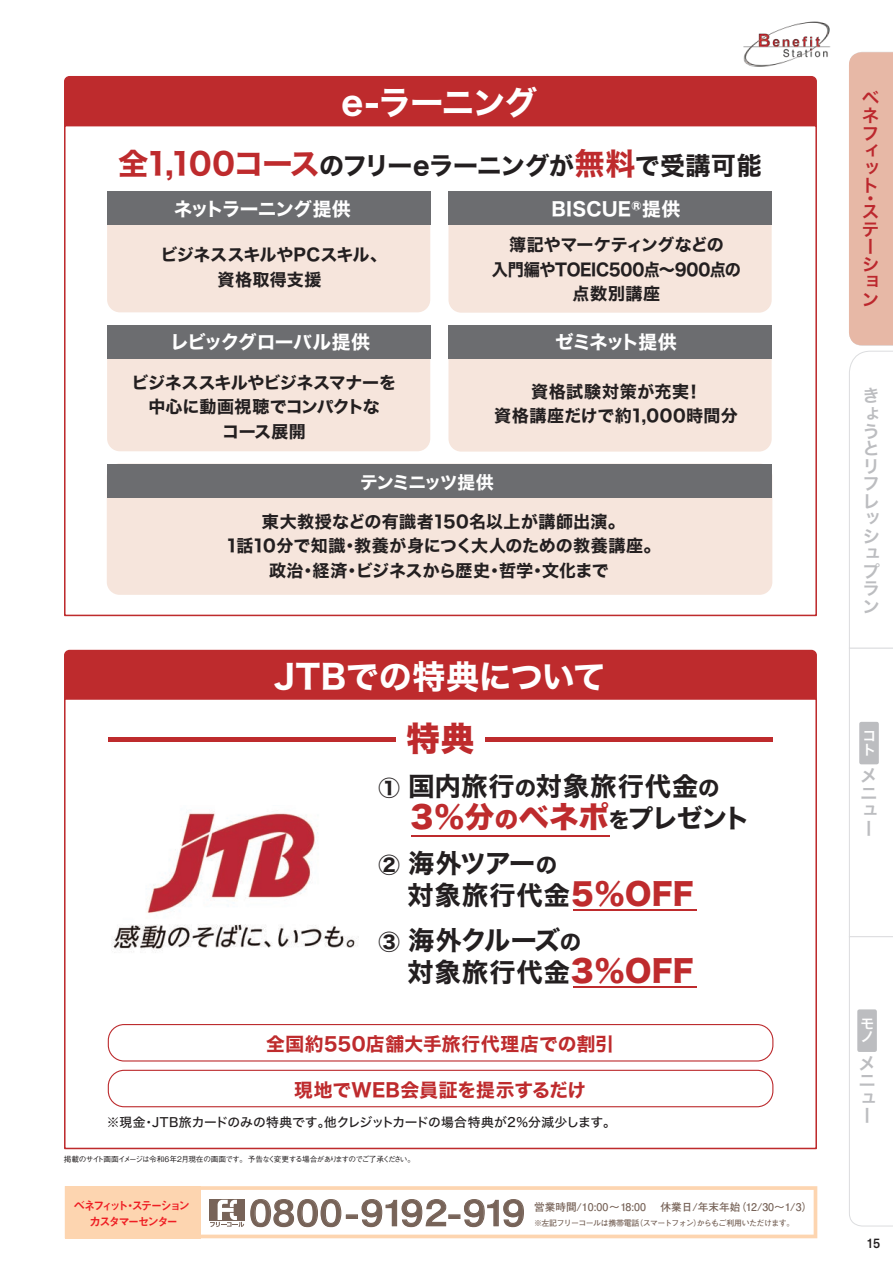
<style>
.page{position:relative;width:893px;height:1263px;background:#fff}
.page>*{position:absolute;margin:0;border:0;box-sizing:border-box;transform-origin:0 0}
.t1{font:700 34.8px "Futo Go B101 Pro";color:#776358;scale:1.15 1}
.t2{font:33.6px "Hiragino Sans W8";color:#be2b2d}
.t3{font:33px "Hiragino Sans W7";letter-spacing:-.02em;color:#fff}
.t4{font:29.85px "Hiragino Sans W8";color:#be2b2d}
.t5{font:26.1px/31.7px "Hiragino Sans W7";letter-spacing:.035em;color:#231f20}
.t6{font:25.05px "Hiragino Sans W7";letter-spacing:-.03em;color:#231f20}
.t7{font:18.75px "Hiragino Sans W7";letter-spacing:.015em;color:#be2b2d}
.t8{font:18.75px "Hiragino Sans W7";letter-spacing:-.03em;color:#fff}
.t9{font:18.75px "Hiragino Sans W7";letter-spacing:-.05em;color:#fff}
.t10{font:18.75px "Hiragino Sans W7";letter-spacing:.01em;color:#fff}
.t11{font:18.75px "Hiragino Sans W7";letter-spacing:-.09em;color:#fff}
.t12{font:17.7px "Hiragino Sans W7";letter-spacing:-.085em;color:#fff}
.t13{font:17.55px/17.5px "Hiragino Sans W6";color:#bcbdc0;text-align:justify}
.t14{font:17.55px/17.5px "Hiragino Sans W6";color:#bc272d}
.t15{font:16.95px/24.5px "Hiragino Sans W7";color:#231f20;text-align:center}
.t16{font:16.95px/24.5px "Hiragino Sans W7";letter-spacing:-.02em;color:#231f20;text-align:center}
.t17{font:16.95px/24.5px "Hiragino Sans W7";letter-spacing:-.025em;color:#231f20;text-align:center}
.t18{font:16.95px/24.5px "Hiragino Sans W7";letter-spacing:.03em;color:#231f20;text-align:center}
.t19{font:13.8px/13.8px "Hiragino Sans W6";color:#fff}
.t20{font:500 13.8px "Neue Haas Unica W1 G";color:#231f20;scale:.9 1}
.t21{font:12.75px "Hiragino Sans W5";letter-spacing:-.01em;color:#231f20}
.t22{font:11.7px/15.9px "Midashi Go Pro MB31";letter-spacing:-.185em;color:#ee1d23;text-align:center}
.t23{font:700 10.65px "Futo Go B101 Pro";color:#776358}
.t24{font:700 7.95px "Futo Go B101 Pro";letter-spacing:-.07em;color:#776358}
.t25{font:500 7.65px "Gothic BBB Pro";letter-spacing:-.085em;color:#231f20}
.s1{font-size:30.3px;color:#be2b2d}
.s2{font-size:21.45px}
.s3{font-size:23.25px}
.s4{font-family:"Hiragino Sans W7";font-size:21.45px;color:#231f20}
.s5{font-family:"Hiragino Sans W7";font-size:26.1px;color:#231f20}
.s6{font-family:"Hiragino Sans W8";font-size:29.85px;color:#be2b2d}
</style>
<div class="page">
<div style="left:64px;top:76px;width:753px;height:51px;background:#be2b2d"></div>
<div style="left:107px;top:199px;width:323px;height:113px;background:#f6e5dc;border-radius:13px"></div>
<div style="left:107px;top:191px;width:323px;height:34px;background:#6c6d70"></div>
<div style="left:448px;top:199px;width:324px;height:114px;background:#f6e5dc;border-radius:13px"></div>
<div style="left:448px;top:191px;width:324px;height:34px;background:#6c6d70"></div>
<div style="left:107px;top:337px;width:323px;height:114px;background:#f6e5dc;border-radius:13px"></div>
<div style="left:107px;top:325px;width:323px;height:33px;background:#6c6d70"></div>
<div style="left:448px;top:338px;width:324px;height:114px;background:#f6e5dc;border-radius:13px"></div>
<div style="left:448px;top:325px;width:324px;height:33px;background:#6c6d70"></div>
<div style="left:107px;top:463px;width:665px;height:132px;background:#f6e5dc;border-radius:13px"></div>
<div style="left:107px;top:464px;width:664px;height:34px;background:#6c6d70"></div>
<div style="left:64px;top:649px;width:753px;height:52px;background:#be2b2d"></div>
<div style="left:108px;top:1024px;width:665px;height:37px;border:1px solid #bc2a2d;border-radius:16px"></div>
<div style="left:108px;top:1070px;width:665px;height:37px;border:1px solid #bc2a2d;border-radius:16px"></div>
<hr style="left:108px;top:737px;width:288px;height:4px;background:#be2b2d">
<hr style="left:485px;top:737px;width:287px;height:4px;background:#be2b2d">
<svg style="left:201px;top:1186px;width:616px;height:52px"></svg>
<div style="left:65px;top:1186px;width:136px;height:52px;background:#fdd5b0"></div>
<hr style="left:411px;top:835px;width:199px;height:1px;background:#be2b2d">
<hr style="left:573px;top:909px;width:123px;height:2px;background:#be2b2d">
<hr style="left:573px;top:986px;width:123px;height:2px;background:#be2b2d">
<img style="left:111px;top:810px;width:248px;height:143px">
<svg style="left:849px;top:52px;width:44px;height:1175px"></svg>
<img style="left:743px;top:21px;width:88px;height:46px">
<h3 class="t3" style="left:341px;top:77px;width:198px">e-ラーニング</h3>
<h3 class="t6" style="left:118px;top:146px;width:645px"><span class="s1">全1,100コース</span>のフリーeラーニングが<span class="s1">無料</span>で受講可能</h3>
<p class="t9" style="left:174px;top:194px;width:179px">ネットラーニング提供</p>
<p class="t15" style="left:160px;top:243px;width:228px">ビジネススキルやPCスキル、資格取得支援</p>
<p class="t8" style="left:170px;top:327px;width:202px">レビックグローバル提供</p>
<p class="t17" style="left:132px;top:371px;width:266px">ビジネススキルやビジネスマナーを中心に動画視聴でコンパクトな<br>コース展開</p>
<p class="t10" style="left:551px;top:194px;width:130px">BISCUE®提供</p>
<p class="t16" style="left:492px;top:233px;width:251px">簿記やマーケティングなどの<br>入門編やTOEIC500点～900点の点数別講座</p>
<p class="t11" style="left:555px;top:327px;width:123px">ゼミネット提供</p>
<p class="t18" style="left:494px;top:380px;width:245px">資格試験対策が充実！<br>資格講座だけで約1,000時間分</p>
<p class="t12" style="left:360px;top:468px;width:135px">テンミニッツ提供</p>
<p class="t15" style="left:226px;top:510px;width:436px">東大教授などの有識者150名以上が講師出演。<br>1話10分で知識・教養が身につく大人のための教養講座。政治・経済・ビジネスから歴史・哲学・文化まで</p>
<h3 class="t3" style="left:274px;top:650px;width:333px">JTBでの特典について</h3>
<h2 class="t2" style="left:406px;top:719px;width:69px">特典</h2>
<h3 class="t5" style="left:378px;top:772px;width:343px"><span class="s2">①</span> 国内旅行<span class="s2">の</span>対象旅行代金<span class="s2">の</span></h3>
<h3 class="t4" style="left:407px;top:800px;width:345px">３％分<span class="s3">の</span>ベネポ<span class="s4">を</span><span class="s5">プレゼント</span></h3>
<h3 class="t5" style="left:408px;top:848px;width:287px;text-indent:-29px"><span class="s2">②</span> 海外ツアー<span class="s2">の<br></span>対象旅行代金<span class="s6">５％OFF</span></h3>
<h3 class="t5" style="left:408px;top:925px;width:287px;text-indent:-29px"><span class="s2">③</span> 海外クルーズ<span class="s2">の<br></span>対象旅行代金<span class="s6">３％OFF</span></h3>
<p class="t7" style="left:266px;top:1029px;width:349px">全国約550店舗大手旅行代理店での割引</p>
<p class="t7" style="left:294px;top:1075px;width:293px">現地でWEB会員証を提示するだけ</p>
<p class="t21" style="left:107px;top:1111px;width:511px">※現金・JTB旅カードのみの特典です。他クレジットカードの場合特典が2%分減少します。</p>
<p class="t25" style="left:64px;top:1153px;width:353px">掲載のサイト画面イメージは令和6年2月現在の画面です。予告なく変更する場合がありますのでご了承ください。</p>
<p class="t22" style="left:73px;top:1196px;width:118px">ベネフィット・ステーションカスタマーセンター</p>
<h1 class="t1" style="left:250px;top:1185px;width:241px">0800-9192-919</h1>
<p class="t23" style="left:661px;top:1198px;width:153px">休業日/年末年始（12/30～1/3）</p>
<p class="t23" style="left:534px;top:1198px;width:113px">営業時間/10:00 ～ 18:00</p>
<p class="t24" style="left:534px;top:1216px;width:262px">※左記フリーコールは携帯電話（スマートフォン）からもご利用いただけます。</p>
<p class="t14" style="left:862px;top:88px;width:18px;text-align:justify">ベネフィット</p>
<p class="t14" style="left:862px;top:191px;width:18px;line-height:13.2px">・ス</p>
<p class="t14" style="left:862px;top:220px;width:18px">テーション</p>
<p class="t13" style="left:863px;top:386px;width:19px;text-align:left">きょうとリフレッシュプラン</p>
<p class="t19" style="left:863px;top:728px;width:13px">コト</p>
<p class="t13" style="left:860px;top:766px;width:18px">メニュー</p>
<p class="t19" style="left:861px;top:1016px;width:14px">モノ</p>
<p class="t13" style="left:858px;top:1054px;width:18px">メニュー</p>
<p class="t20" style="left:866px;top:1233px;width:17px">15</p>
</div>
